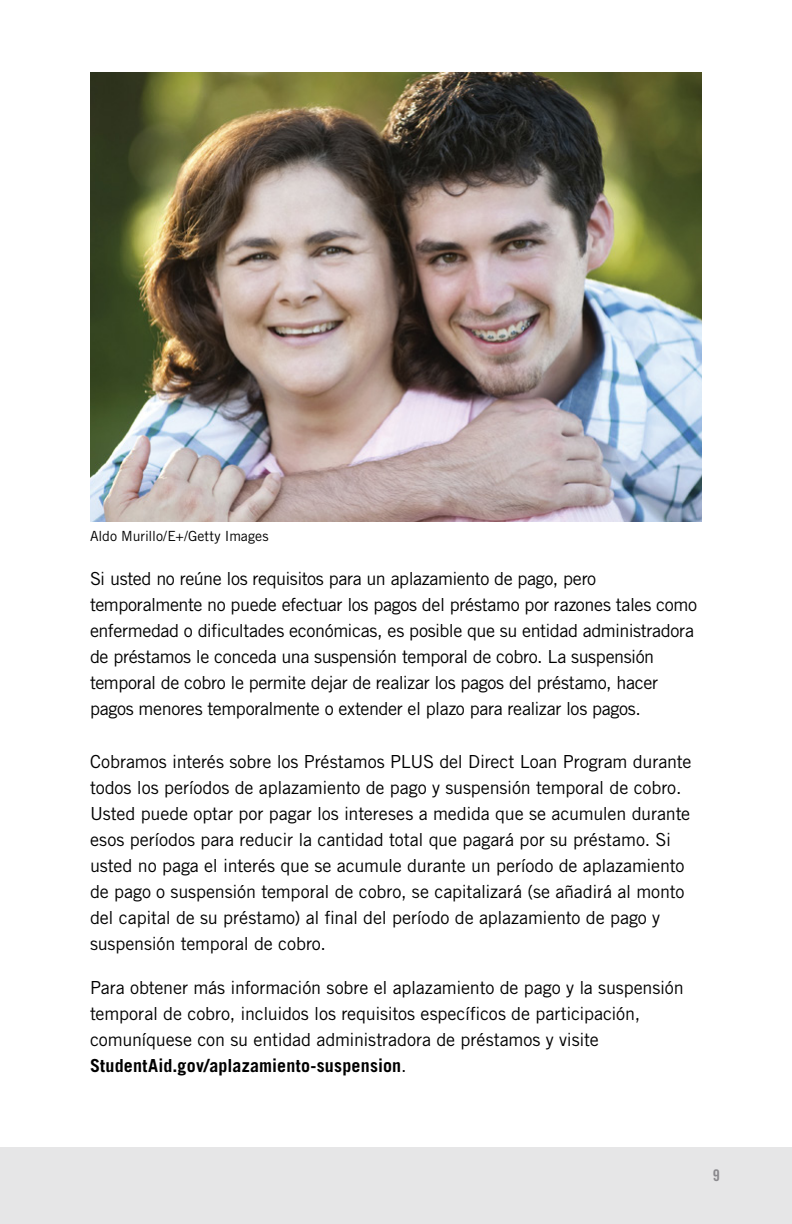
<style>
.page{position:relative;width:792px;height:1224px;background:#fff}
.page>*{position:absolute;margin:0;border:0;box-sizing:border-box;transform-origin:0 0}
.t1{font:18px/26px "Trade Gothic LT Std";letter-spacing:-.015em;color:#000}
.t2{font:16px "Trade Gothic LT Std Bd Cn 20";color:#8b8a8e}
.VERSO{font:14px "Trade Gothic LT Std";color:#000}
.s1{font-weight:700}
</style>
<div class="page">
<div style="left:0;top:1147px;width:792px;height:77px;background:#e6e6e7"></div>
<img style="left:90px;top:72px;width:612px;height:450px">
<p class="VERSO" style="left:90px;top:528px;width:180px">Aldo Murillo/E+/Getty Images</p>
<p class="t1" style="left:90px;top:565px;width:609px">Si usted no reúne los requisitos para un aplazamiento de pago, pero temporalmente no puede efectuar los pagos del préstamo por razones tales como enfermedad o dificultades económicas, es posible que su entidad administradora de préstamos le conceda una suspensión temporal de cobro. La suspensión temporal de cobro le permite dejar de realizar los pagos del préstamo, hacer pagos menores temporalmente o extender el plazo para realizar los pagos.</p>
<p class="t1" style="left:90px;top:748px;width:603px">Cobramos interés sobre los Préstamos PLUS del Direct Loan Program durante todos los períodos de aplazamiento de pago y suspensión temporal de cobro.<br>Usted puede optar por pagar los intereses a medida que se acumulen durante esos períodos para reducir la cantidad total que pagará por su préstamo. Si usted no paga el interés que se acumule durante un período de aplazamiento de pago o suspensión temporal de cobro, se capitalizará (se añadirá al monto del capital de su préstamo) al final del período de aplazamiento de pago y suspensión temporal de cobro.</p>
<p class="t1" style="left:90px;top:974px;width:595px">Para obtener más información sobre el aplazamiento de pago y la suspensión temporal de cobro, incluidos los requisitos específicos de participación, comuníquese con su entidad administradora de préstamos y visite <span class="s1">StudentAid.gov/aplazamiento-suspension</span>.</p>
<p class="t2" style="left:713px;top:1166px;width:9px">9</p>
</div>
